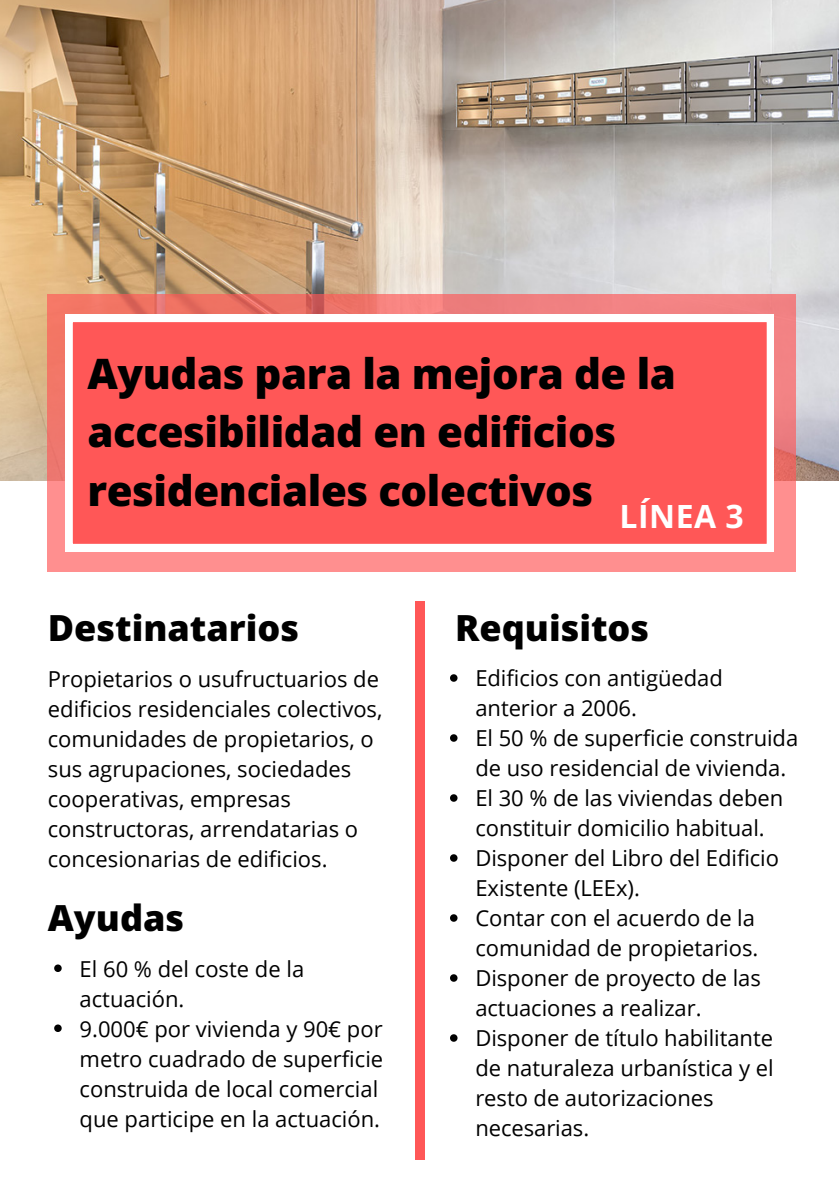
<style>
.page{position:relative;width:839px;height:1191px;background:#fff}
.page>*{position:absolute;margin:0;border:0;box-sizing:border-box;transform-origin:0 0}
.t1{font:800 42px/58.4px "Open Sans";letter-spacing:-.01em;color:#000}
.t2{font:800 36px "Open Sans";color:#000}
.t3{font:700 32px "Open Sans";letter-spacing:.015em;color:#fff}
.t4{font:22px/30px "Open Sans";color:#000}
</style>
<div class="page">
<img style="left:0;top:0;width:838px;height:481px">
<svg style="left:48px;top:294px;width:748px;height:278px;background:#f68784"></svg>
<svg style="left:65px;top:315px;width:708px;height:236px;background:#ff6464"></svg>
<div style="left:416px;top:601px;width:9px;height:558px;background:#ff5757"></div>
<svg style="left:450px;top:674px;width:7px;height:8px"></svg>
<svg style="left:450px;top:734px;width:7px;height:8px"></svg>
<svg style="left:450px;top:794px;width:7px;height:8px"></svg>
<svg style="left:450px;top:854px;width:7px;height:8px"></svg>
<svg style="left:450px;top:914px;width:7px;height:8px"></svg>
<svg style="left:450px;top:974px;width:7px;height:8px"></svg>
<svg style="left:450px;top:1034px;width:7px;height:8px"></svg>
<svg style="left:54px;top:965px;width:8px;height:7px"></svg>
<svg style="left:54px;top:1025px;width:8px;height:7px"></svg>
<p class="t1" style="left:87px;top:343px;width:590px">Ayudas para la mejora de la accesibilidad en edificios residenciales colectivos</p>
<p class="t3" style="left:619px;top:494px;width:126px">LÍNEA 3</p>
<p class="t2" style="left:48px;top:603px;width:253px">Destinatarios</p>
<p class="t4" style="left:48px;top:663px;width:336px">Propietarios o usufructuarios de edificios residenciales colectivos, comunidades de propietarios, o sus agrupaciones, sociedades cooperativas, empresas constructoras, arrendatarias o concesionarias de edificios.</p>
<p class="t2" style="left:48px;top:893px;width:138px">Ayudas</p>
<p class="t4" style="left:80px;top:953px;width:226px">El 60 % del coste de la actuación.</p>
<p class="t4" style="left:80px;top:1013px;width:305px">9.000€ por vivienda y 90€ por metro cuadrado de superficie construida de local comercial que participe en la actuación.</p>
<p class="t2" style="left:455px;top:603px;width:195px">Requisitos</p>
<p class="t4" style="left:475px;top:663px;width:249px">Edificios con antigüedad anterior a 2006.</p>
<p class="t4" style="left:475px;top:723px;width:324px">El 50 % de superficie construida de uso residencial de vivienda.</p>
<p class="t4" style="left:475px;top:783px;width:309px">El 30 % de las viviendas deben constituir domicilio habitual.</p>
<p class="t4" style="left:475px;top:843px;width:305px">Disponer del Libro del Edificio<br>Existente (LEEx).</p>
<p class="t4" style="left:475px;top:903px;width:284px">Contar con el acuerdo de la comunidad de propietarios.</p>
<p class="t4" style="left:475px;top:963px;width:287px">Disponer de proyecto de las actuaciones a realizar.</p>
<p class="t4" style="left:475px;top:1023px;width:299px">Disponer de título habilitante de naturaleza urbanística y el resto de autorizaciones necesarias.</p>
</div>
